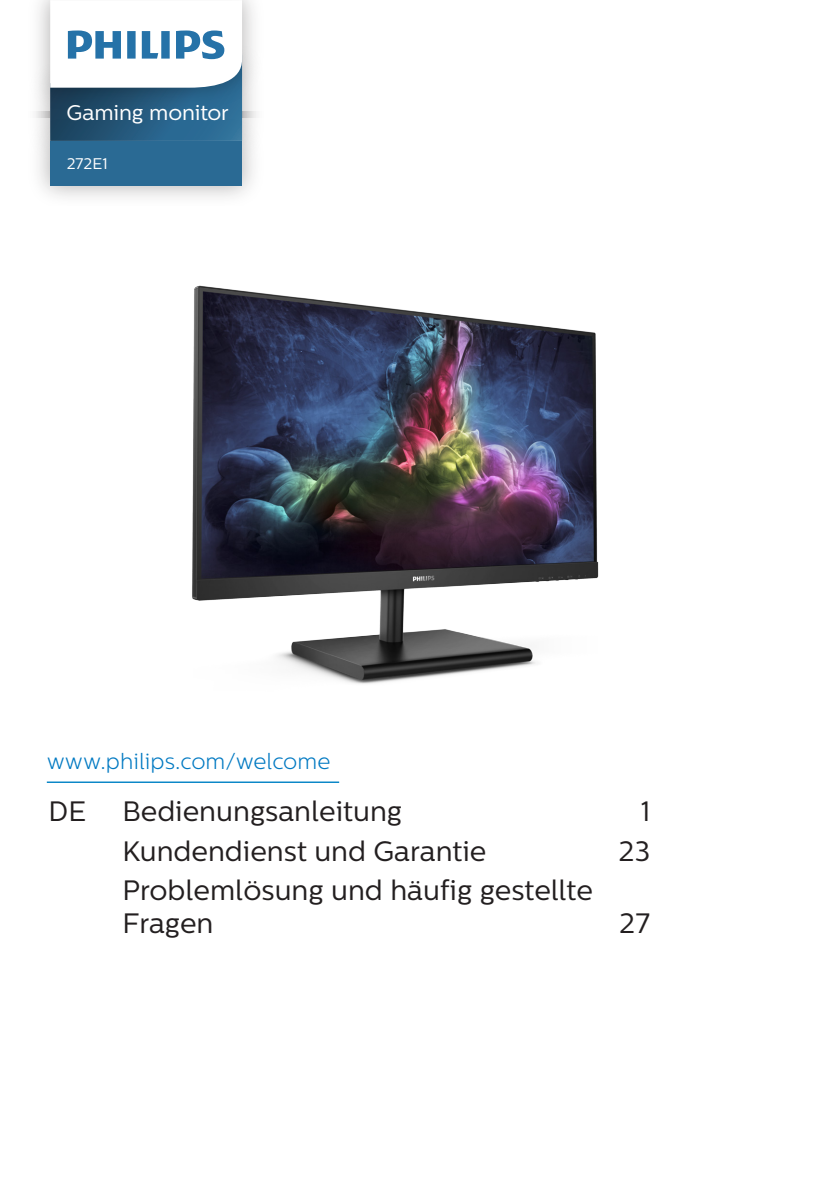
<style>
.page{position:relative;width:840px;height:1191px;background:#fff}
.page>*{position:absolute;margin:0;border:0;box-sizing:border-box;transform-origin:0 0}
.t1{font:28px/33.6px "Centrale Sans";color:#231f20}
.Body_Text{font:300 22px "Centrale Sans";color:#0079c2}
.t2{font:21.2px "Centrale Sans";letter-spacing:-.005em;color:#fff}
.t3{font:15.4px "Centrale Sans";letter-spacing:-.005em;color:#fff}
</style>
<div class="page">
<hr style="left:47px;top:781px;width:292px;height:2px;background:#0082c5">
<img style="left:35px;top:117px;width:222px;height:80px">
<div style="left:50px;top:141px;width:192px;height:45px;background:#2a6a94"></div>
<img style="left:35px;top:0;width:222px;height:117px">
<svg style="left:50px;top:0;width:192px;height:141px"></svg>
<img style="left:192px;top:285px;width:407px;height:399px">
<p class="t2" style="left:66px;top:100px;width:164px">Gaming monitor</p>
<p class="t3" style="left:67px;top:154px;width:43px">272E1</p>
<p class="Body_Text" style="left:47px;top:749px;width:285px">www.philips.com/welcome</p>
<p class="t1" style="left:49px;top:795px;width:39px">DE</p>
<p class="t1" style="left:122px;top:795px;width:281px">Bedienungsanleitung</p>
<p class="t1" style="left:640px;top:795px;width:11px">1</p>
<p class="t1" style="left:122px;top:834px;width:365px">Kundendienst und Garantie</p>
<p class="t1" style="left:618px;top:834px;width:33px">23</p>
<p class="t1" style="left:122px;top:873px;width:472px">Problemlösung und häufig gestellte<br>Fragen</p>
<p class="t1" style="left:619px;top:907px;width:32px">27</p>
</div>
